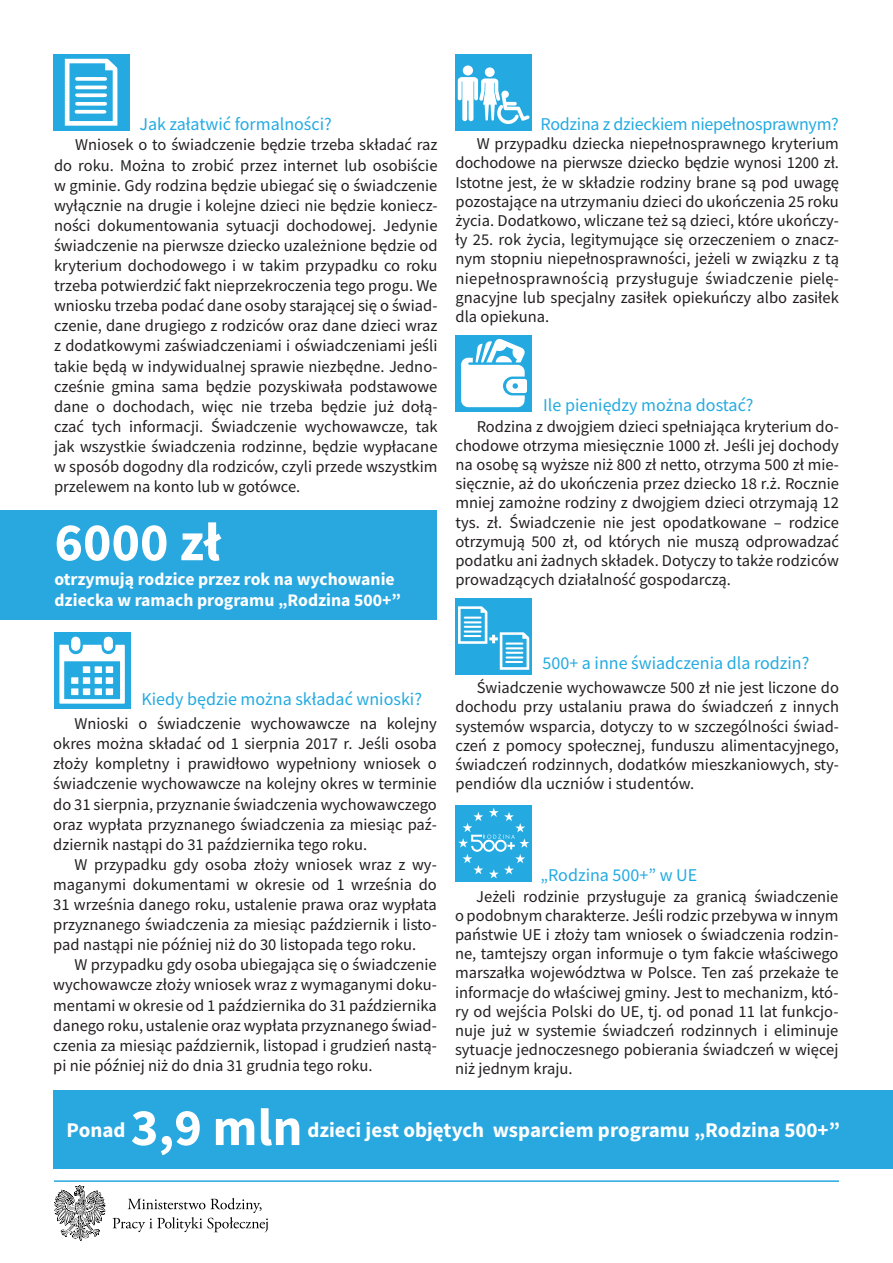
<style>
.page{position:relative;width:893px;height:1263px;background:#fff}
.page>*{position:absolute;margin:0;border:0;box-sizing:border-box;transform-origin:0 0}
.t1{font:700 54px "Source Sans Pro";color:#fff}
.t2{font:700 52.5px "Source Sans Pro";color:#fff}
.t3{font:700 21px "Source Sans Pro";color:#fff}
.t4{font:18px "Source Sans Pro";color:#24aae1}
.t5{font:700 17.7px/21.3px "Source Sans Pro";color:#fff}
.t6{font:16.5px/20.1px "Source Sans Pro";color:#231f20;text-align:justify}
</style>
<div class="page">
<div style="left:0;top:510px;width:437px;height:110px;background:#29a8e0"></div>
<div style="left:54px;top:1090px;width:839px;height:78px;background:#29a8e0"></div>
<svg style="left:455px;top:805px;width:77px;height:77px;background:#3bb2e4"></svg>
<svg style="left:455px;top:54px;width:77px;height:77px"></svg>
<svg style="left:54px;top:632px;width:77px;height:77px"></svg>
<svg style="left:455px;top:335px;width:77px;height:76px"></svg>
<svg style="left:53px;top:54px;width:77px;height:76px"></svg>
<svg style="left:455px;top:598px;width:77px;height:76px;background:#4bb9e6"></svg>
<hr style="left:54px;top:1180px;width:785px;height:2px;background:#24aae1">
<svg style="left:54px;top:1185px;width:52px;height:56px"></svg>
<svg style="left:113px;top:1198px;width:155px;height:34px"></svg>
<p class="t4" style="left:139px;top:113px;width:194px">Jak załatwić formalności?</p>
<p class="t6" style="left:54px;top:135px;width:385px;text-indent:21px">Wniosek o to świadczenie będzie trzeba składać raz do roku. Można to zrobić przez internet lub osobiście w gminie. Gdy rodzina będzie ubiegać się o świadczenie wyłącznie na drugie i kolejne dzieci nie będzie koniecz&shy;ności dokumentowania sytuacji dochodowej. Jedynie świadczenie na pierwsze dziecko uzależnione będzie od kryterium dochodowego i w takim przypadku co roku trzeba potwierdzić fakt nieprzekroczenia tego progu. We wniosku trzeba podać dane osoby starającej się o świad&shy;czenie, dane drugiego z rodziców oraz dane dzieci wraz z dodatkowymi zaświadczeniami i oświadczeniami jeśli takie będą w indywidualnej sprawie niezbędne. Jedno&shy;cześnie gmina sama będzie pozyskiwała podstawowe dane o dochodach, więc nie trzeba będzie już dołą&shy;czać tych informacji. Świadczenie wychowawcze, tak jak wszystkie świadczenia rodzinne, będzie wypłacane w sposób dogodny dla rodziców, czyli przede wszystkim przelewem na konto lub w gotówce.</p>
<h1 class="t1" style="left:54px;top:506px;width:168px">6000 zł</h1>
<p class="t5" style="left:54px;top:568px;width:348px">otrzymują rodzice przez rok na wychowanie dziecka w ramach programu „Rodzina 500+”</p>
<p class="t4" style="left:141px;top:688px;width:282px">Kiedy będzie można składać wnioski?</p>
<p class="t6" style="left:53px;top:713px;width:385px;text-indent:21px">Wnioski o świadczenie wychowawcze na kolejny okres można składać od 1 sierpnia 2017 r. Jeśli osoba złoży kompletny i prawidłowo wypełniony wniosek o świadczenie wychowawcze na kolejny okres w terminie do 31 sierpnia, przyznanie świadczenia wychowawczego oraz wypłata przyznanego świadczenia za miesiąc paź&shy;dziernik nastąpi do 31 października tego roku.</p>
<p class="t6" style="left:53px;top:854px;width:385px;text-indent:21px">W przypadku gdy osoba złoży wniosek wraz z wy&shy;maganymi dokumentami w okresie od 1 września do 31 września danego roku, ustalenie prawa oraz wypłata przyznanego świadczenia za miesiąc październik i listo&shy;pad nastąpi nie później niż do 30 listopada tego roku.</p>
<p class="t6" style="left:53px;top:955px;width:385px;text-indent:21px">W przypadku gdy osoba ubiegająca się o świadczenie wychowawcze złoży wniosek wraz z wymaganymi doku&shy;mentami w okresie od 1 października do 31 października danego roku, ustalenie oraz wypłata przyznanego świad&shy;czenia za miesiąc październik, listopad i grudzień nastą&shy;pi nie później niż do dnia 31 grudnia tego roku.</p>
<p class="t4" style="left:540px;top:113px;width:300px">Rodzina z dzieckiem niepełnosprawnym?</p>
<p class="t6" style="left:455px;top:134px;width:385px;line-height:19.2px;text-indent:21px">W przypadku dziecka niepełnosprawnego kryterium dochodowe na pierwsze dziecko będzie wynosi 1200 zł.<br>Istotne jest, że w składzie rodziny brane są pod uwagę pozostające na utrzymaniu dzieci do ukończenia 25 roku życia. Dodatkowo, wliczane też są dzieci, które ukończy&shy;ły 25. rok życia, legitymujące się orzeczeniem o znacz&shy;nym stopniu niepełnosprawności, jeżeli w związku z tą niepełnosprawnością przysługuje świadczenie pielę&shy;gnacyjne lub specjalny zasiłek opiekuńczy albo zasiłek dla opiekuna.</p>
<p class="t4" style="left:543px;top:394px;width:212px">Ile pieniędzy można dostać?</p>
<p class="t6" style="left:455px;top:416px;width:385px;line-height:19.2px;text-indent:21px">Rodzina z dwojgiem dzieci spełniająca kryterium do&shy;chodowe otrzyma miesięcznie 1000 zł. Jeśli jej dochody na osobę są wyższe niż 800 zł netto, otrzyma 500 zł mie&shy;sięcznie, aż do ukończenia przez dziecko 18 r.ż. Rocznie mniej zamożne rodziny z dwojgiem dzieci otrzymają 12 tys. zł. Świadczenie nie jest opodatkowane – rodzice otrzymują 500 zł, od których nie muszą odprowadzać podatku ani żadnych składek. Dotyczy to także rodziców prowadzących działalność gospodarczą.</p>
<p class="t4" style="left:543px;top:651px;width:268px">500+ a inne świadczenia dla rodzin?</p>
<p class="t6" style="left:455px;top:678px;width:385px;line-height:19.2px;text-indent:21px">Świadczenie wychowawcze 500 zł nie jest liczone do dochodu przy ustalaniu prawa do świadczeń z innych systemów wsparcia, dotyczy to w szczególności świad&shy;czeń z pomocy społecznej, funduszu alimentacyjnego, świadczeń rodzinnych, dodatków mieszkaniowych, sty&shy;pendiów dla uczniów i studentów.</p>
<p class="t4" style="left:540px;top:864px;width:158px">„Rodzina 500+” w UE</p>
<p class="t6" style="left:455px;top:886px;width:385px;line-height:19.2px;text-indent:21px">Jeżeli rodzinie przysługuje za granicą świadczenie o podobnym charakterze. Jeśli rodzic przebywa w innym państwie UE i złoży tam wniosek o świadczenia rodzin&shy;ne, tamtejszy organ informuje o tym fakcie właściwego marszałka województwa w Polsce. Ten zaś przekaże te informacje do właściwej gminy. Jest to mechanizm, któ&shy;ry od wejścia Polski do UE, tj. od ponad 11 lat funkcjo&shy;nuje już w systemie świadczeń rodzinnych i eliminuje sytuacje jednoczesnego pobierania świadczeń w więcej niż jednym kraju.</p>
<h2 class="t2" style="left:131px;top:1092px;width:173px">3,9 mln</h2>
<p class="t3" style="left:67px;top:1116px;width:60px">Ponad</p>
<p class="t3" style="left:307px;top:1116px;width:534px">dzieci jest objętych wsparciem programu „Rodzina 500+”</p>
</div>
